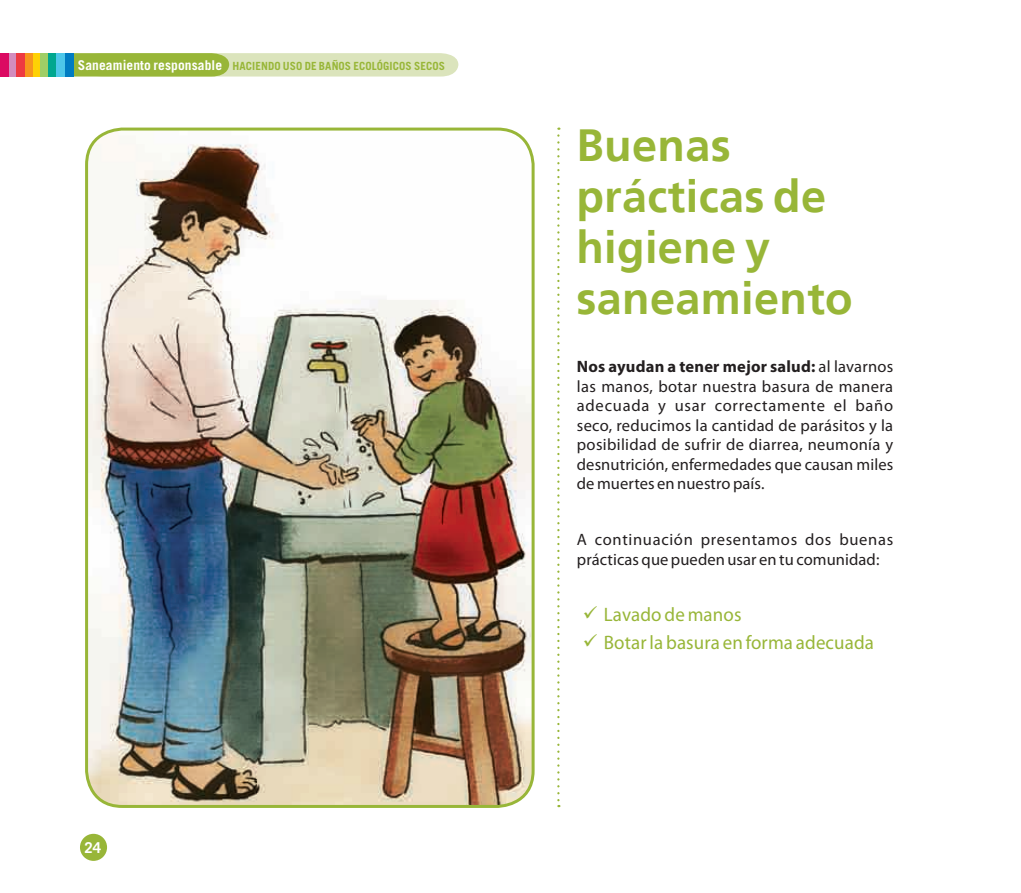
<style>
.page{position:relative;width:1021px;height:893px;background:#fff}
.page>*{position:absolute;margin:0;border:0;box-sizing:border-box;transform-origin:0 0}
.t1{font:700 45px/51px "Frutiger LT";letter-spacing:.01em;color:#98b638}
.t2{font:19.5px/28px "Myriad Pro";letter-spacing:.005em;color:#98b638}
.t3{font:16.5px/19.5px "Myriad Pro";letter-spacing:.005em;color:#231f20;text-align:justify}
.t4{font:16.5px/19.5px "Myriad Pro";letter-spacing:.025em;color:#231f20}
.t5{font:700 15px "Trade Gothic";color:#fff}
.t6{font:700 11.25px "Trade Gothic";letter-spacing:.01em;color:#98b638}
.s1{font-size:13.5px;color:#fff}
.s2{font-weight:700}
</style>
<div class="page">
<div style="left:80px;top:834px;width:27px;height:27px;background:#98b638;border-radius:50%"></div>
<svg style="left:73px;top:53px;width:385px;height:24px;background:#c1d28b"></svg>
<div style="left:32px;top:53px;width:9px;height:24px;background:#fed105"></div>
<div style="left:24px;top:53px;width:9px;height:24px;background:#f7951d"></div>
<div style="left:8px;top:53px;width:8px;height:24px;background:#d38cbd"></div>
<div style="left:0;top:53px;width:8px;height:24px;background:#db0a62"></div>
<div style="left:16px;top:53px;width:8px;height:24px;background:#ee3a41"></div>
<div style="left:41px;top:53px;width:8px;height:24px;background:#9fce66"></div>
<div style="left:49px;top:53px;width:8px;height:24px;background:#00a78f"></div>
<div style="left:57px;top:53px;width:8px;height:24px;background:#4dc7e9"></div>
<div style="left:65px;top:53px;width:8px;height:24px;background:#007cc2"></div>
<img style="left:87px;top:129px;width:446px;height:677px">
<div style="left:85px;top:128px;width:449px;height:680px;border:3px solid #98b638;border-radius:36px"></div>
<svg style="left:557px;top:128px;width:2px;height:679px"></svg>
<p class="t6" style="left:78px;top:59px;width:367px"><span class="s1">SANEAMIENTO RESPONSABLE</span> HACIENDO USO DE BAÑOS ECOLÓGICOS SECOS</p>
<p class="t5" style="left:84px;top:838px;width:18px">24</p>
<h1 class="t1" style="left:576px;top:120px;width:278px">Buenas prácticas de higiene y saneamiento</h1>
<p class="t3" style="left:577px;top:356px;width:318px"><span class="s2">Nos ayudan a tener mejor salud:</span> al lavarnos las manos, botar nuestra basura de manera adecuada y usar correctamente el baño seco, reducimos la cantidad de parásitos y la posibilidad de sufrir de diarrea, neumonía y desnutrición, enfermedades que causan miles de muertes en nuestro país.</p>
<p class="t4" style="left:577px;top:529px;width:318px">A continuación presentamos dos buenas prácticas que pueden usar en tu comunidad:</p>
<p class="t2" style="left:604px;top:600px;width:271px">Lavado de manos<br>Botar la basura en forma adecuada</p>
</div>
